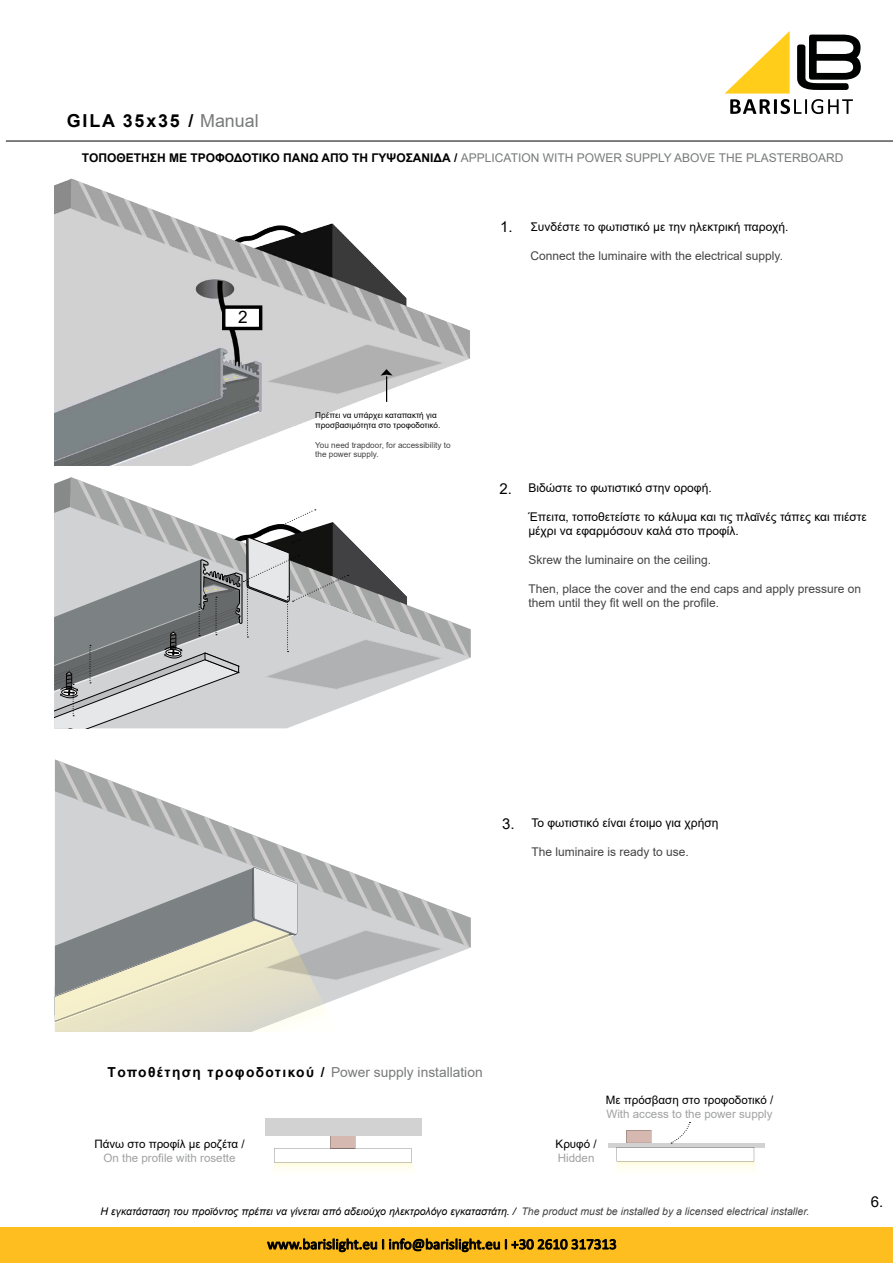
<style>
.page{position:relative;width:893px;height:1263px;background:#fff}
.page>*{position:absolute;margin:0;border:0;box-sizing:border-box;transform-origin:0 0}
.t1{font:700 17.85px "Arial";letter-spacing:.1em;color:#000}
.t2{font:17.1px "Arial";color:#000}
.t3{font:15px "Calibri";color:#000}
.t4{font:15px "Arial";color:#000}
.t5{font:700 13.8px "Arial";letter-spacing:.1em;color:#000}
.t6{font:12px/14.4px "Arial";color:#000}
.t7{font:12px/14.4px "Arial";color:#434345}
.t8{font:12px "Arial";color:#787a7a}
.t9{font:11.55px "Arial";color:#a0a1a1}
.t10{font:11.55px "Arial";color:#000}
.t11{font:italic 10.5px "Arial";color:#000}
.t12{font:8.1px/9.8px "Arial";color:#000}
.t13{font:8.1px/9.8px "Arial";color:#434345}
.s1{font-weight:400;color:#787a7a}
.s2{font-weight:700;color:#000}
.s3{font-size:15px}
.s4{color:#434345}
</style>
<div class="page">
<img style="left:54px;top:178px;width:416px;height:287px">
<div style="left:224px;top:307px;width:37px;height:21px;background:#fff"></div>
<div style="left:222px;top:305px;width:40px;height:25px;border:3px solid #000"></div>
<svg style="left:446px;top:620px;width:25px;height:38px"></svg>
<div style="left:0;top:1227px;width:893px;height:36px;background:#febe1f"></div>
<svg style="left:267px;top:1238px;width:349px;height:14px"></svg>
<hr style="left:6px;top:141px;width:887px;height:1px;background:#000">
<div style="left:266px;top:1118px;width:156px;height:18px;background:#d2d2d2"></div>
<svg style="left:274px;top:1136px;width:138px;height:26px"></svg>
<hr style="left:608px;top:1143px;width:156px;height:4px;background:#d2d2d2">
<svg style="left:616px;top:1122px;width:138px;height:39px"></svg>
<svg style="left:265px;top:343px;width:182px;height:59px;background:#cacaca"></svg>
<svg style="left:54px;top:477px;width:392px;height:251px"></svg>
<svg style="left:55px;top:761px;width:414px;height:271px"></svg>
<svg style="left:725px;top:31px;width:136px;height:83px"></svg>
<h1 class="t1" style="left:67px;top:108px;width:193px">GILA 35x35 / <span class="s1">Manual</span></h1>
<p class="t8" style="left:82px;top:149px;width:763px"><span class="s2">TΟΠΟΘΕΤΗΣΗ ΜΕ ΤΡΟΦΟΔΟΤΙΚΟ ΠΑΝΩ ΑΠΌ ΤΗ ΓΥΨΟΣΑΝΙΔΑ /</span> APPLICATION WITH POWER SUPPLY ABOVE THE PLASTERBOARD</p>
<h2 class="t2" style="left:238px;top:306px;width:11px">2</h2>
<p class="t4" style="left:500px;top:216px;width:14px">1.</p>
<p class="t6" style="left:530px;top:219px;width:259px">Συνδέστε τo φωτιστικό με την ηλεκτρική παροχή.</p>
<p class="t7" style="left:530px;top:248px;width:254px">Connect the luminaire with the electrical supply.</p>
<p class="t12" style="left:315px;top:410px;width:127px">Πρέπει να υπάρχει καταπακτή για προσβασιμότητα στο τροφοδοτικό.</p>
<p class="t13" style="left:315px;top:440px;width:137px">You need trapdoor, for accessibility to the power supply.</p>
<p class="t6" style="left:499px;top:480px;width:214px"><span class="s3">2.</span> Bιδώστε το φωτιστικό στην οροφή.</p>
<p class="t6" style="left:528px;top:509px;width:340px">Έπειτα, τοποθετείστε το κάλυμα και τις πλαϊνές τάπες και πιέστε μέχρι να εφαρμόσουν καλά στο προφίλ.</p>
<p class="t7" style="left:528px;top:552px;width:184px">Skrew the luminaire on the ceiling.</p>
<p class="t7" style="left:528px;top:581px;width:334px">Then, place the cover and the end caps and apply pressure on them until they fit well on the profile.</p>
<p class="t6" style="left:502px;top:815px;width:218px"><span class="s3">3.</span> Το φωτιστικό είναι έτοιμο για χρήση</p>
<p class="t7" style="left:531px;top:844px;width:159px">The luminaire is ready to use.</p>
<p class="t5" style="left:108px;top:1063px;width:377px">Tοποθέτηση τροφοδοτικού / <span class="s1">Power supply installation</span></p>
<p class="t10" style="left:94px;top:1136px;width:152px">Πάνω στο προφίλ με ροζέτα /</p>
<p class="t9" style="left:104px;top:1149px;width:134px">On the profile with rosette</p>
<p class="t10" style="left:556px;top:1136px;width:43px">Κρυφό /</p>
<p class="t9" style="left:558px;top:1149px;width:38px">Hidden</p>
<p class="t10" style="left:606px;top:1092px;width:169px">Με πρόσβαση στο τροφοδοτικό /</p>
<p class="t9" style="left:606px;top:1106px;width:168px">With access to the power supply</p>
<p class="t11" style="left:101px;top:1204px;width:710px">H εγκατάσταση του προϊόντος πρέπει να γίνεται από αδειούχο ηλεκτρολόγο εγκαταστάτη. / <span class="s4">The product must be installed by a licensed electrical installer.</span></p>
<p class="t3" style="left:264px;top:1234px;width:351px">www.barislight.eu I info@barislight.eu Ι +30 2610 317313</p>
<p class="t3" style="left:267px;top:1234px;width:351px">www.barislight.eu I info@barislight.eu Ι +30 2610 317313</p>
<p class="t4" style="left:871px;top:1192px;width:14px">6.</p>
</div>
